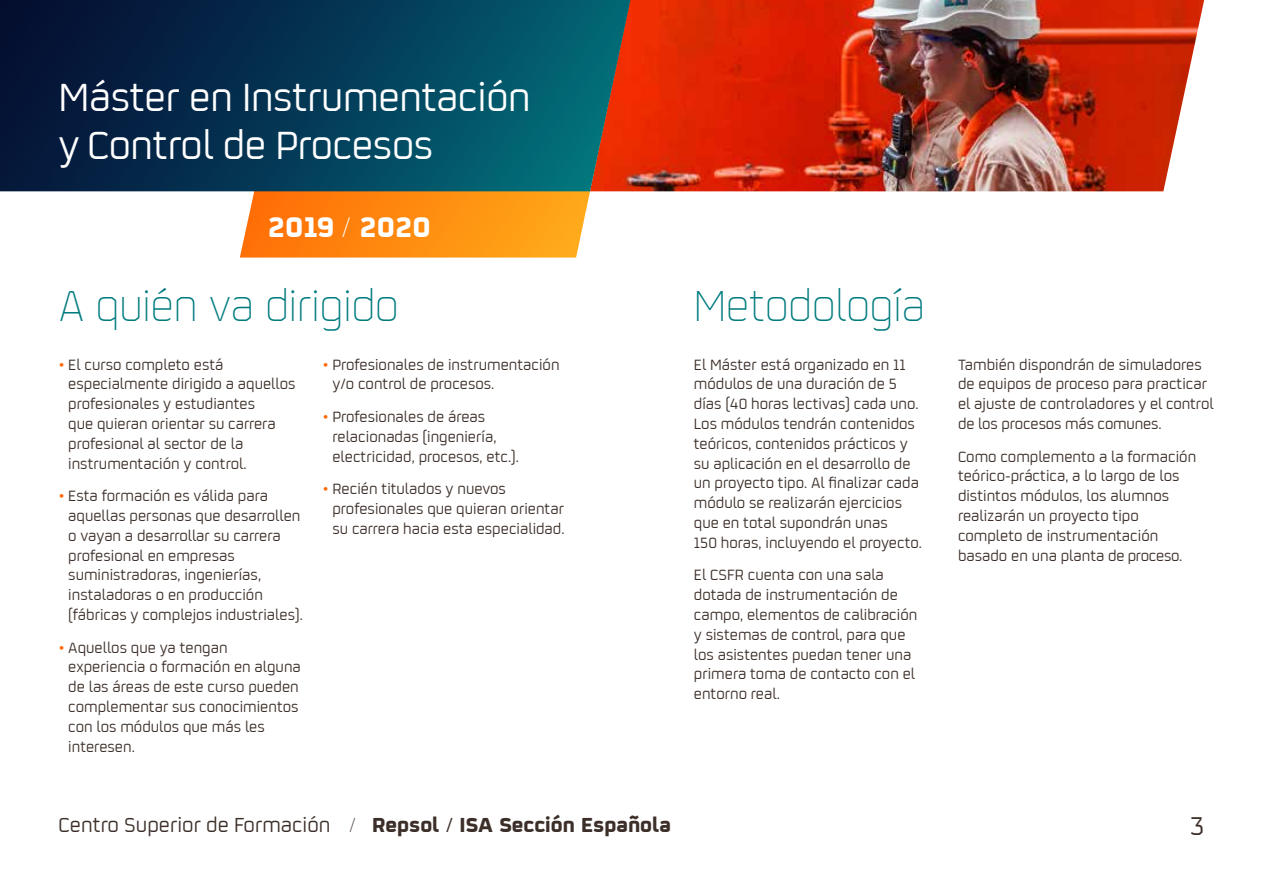
<style>
.page{position:relative;width:1263px;height:893px;background:#fff}
.page>*{position:absolute;margin:0;border:0;box-sizing:border-box;transform-origin:0 0}
.t1{font:300 48px "Repsol";color:#017b7e}
.t2{font:43.5px/48px "Repsol";letter-spacing:-.01em;color:#fff}
.t3{font:700 31.5px "Repsol";color:#fff}
.t4{font:28.5px "Repsol";color:#3c2f29}
.t5{font:22.5px "Repsol";color:#3c2f29}
.t6{font:16.5px/19.8px "Repsol";color:#3c2f29}
.s1{font-weight:300}
.s2{color:#f60}
.s3{font-weight:700}
</style>
<div class="page">
<svg style="left:240px;top:191px;width:365px;height:67px;background:#fd9524"></svg>
<img style="left:630px;top:0;width:574px;height:191px">
<svg style="left:0;top:0;width:630px;height:191px;background:#063953"></svg>
<h2 class="t2" style="left:59px;top:70px;width:474px">Máster en Instrumentación y Control de Procesos</h2>
<h3 class="t3" style="left:268px;top:201px;width:164px">2019 <span class="s1">/</span> 2020</h3>
<h1 class="t1" style="left:59px;top:272px;width:341px">A quién va dirigido</h1>
<h1 class="t1" style="left:694px;top:272px;width:232px">Metodología</h1>
<p class="t6" style="left:68px;top:353px;width:229px;text-indent:-10px"><span class="s2">•</span> El curso completo está especialmente dirigido a aquellos profesionales y estudiantes<br>que quieran orientar su carrera profesional al sector de la instrumentación y control.</p>
<p class="t6" style="left:68px;top:485px;width:236px;text-indent:-10px"><span class="s2">•</span> Esta formación es válida para aquellas personas que desarrollen o vayan a desarrollar su carrera profesional en empresas suministradoras, ingenierías, instaladoras o en producción (fábricas y complejos industriales).</p>
<p class="t6" style="left:68px;top:636px;width:234px;text-indent:-10px"><span class="s2">•</span> Aquellos que ya tengan experiencia o formación en alguna de las áreas de este curso pueden complementar sus conocimientos con los módulos que más les interesen.</p>
<p class="t6" style="left:332px;top:353px;width:229px;text-indent:-10px"><span class="s2">•</span> Profesionales de instrumentación y/o control de procesos.</p>
<p class="t6" style="left:332px;top:406px;width:188px;text-indent:-10px"><span class="s2">•</span> Profesionales de áreas relacionadas (ingeniería, electricidad, procesos, etc.).</p>
<p class="t6" style="left:332px;top:478px;width:234px;text-indent:-10px"><span class="s2">•</span> Recién titulados y nuevos profesionales que quieran orientar su carrera hacia esta especialidad.</p>
<p class="t6" style="left:694px;top:353px;width:230px">El Máster está organizado en 11 módulos de una duración de 5 días (40 horas lectivas) cada uno.<br>Los módulos tendrán contenidos teóricos, contenidos prácticos y su aplicación en el desarrollo de un proyecto tipo. Al finalizar cada módulo se realizarán ejercicios que en total supondrán unas<br>150 horas, incluyendo el proyecto.</p>
<p class="t6" style="left:694px;top:564px;width:225px">El CSFR cuenta con una sala dotada de instrumentación de campo, elementos de calibración y sistemas de control, para que los asistentes puedan tener una primera toma de contacto con el entorno real.</p>
<h3 class="t5" style="left:59px;top:809px;width:614px">Centro Superior de Formación <span class="s1">/</span> <span class="s3">Repsol</span> / <span class="s3">ISA Sección Española</span></h3>
<p class="t6" style="left:958px;top:353px;width:257px">También dispondrán de simuladores de equipos de proceso para practicar el ajuste de controladores y el control de los procesos más comunes.</p>
<p class="t6" style="left:958px;top:445px;width:240px">Como complemento a la formación teórico-práctica, a lo largo de los distintos módulos, los alumnos realizarán un proyecto tipo completo de instrumentación basado en una planta de proceso.</p>
<h3 class="t4" style="left:1190px;top:806px;width:16px">3</h3>
</div>
